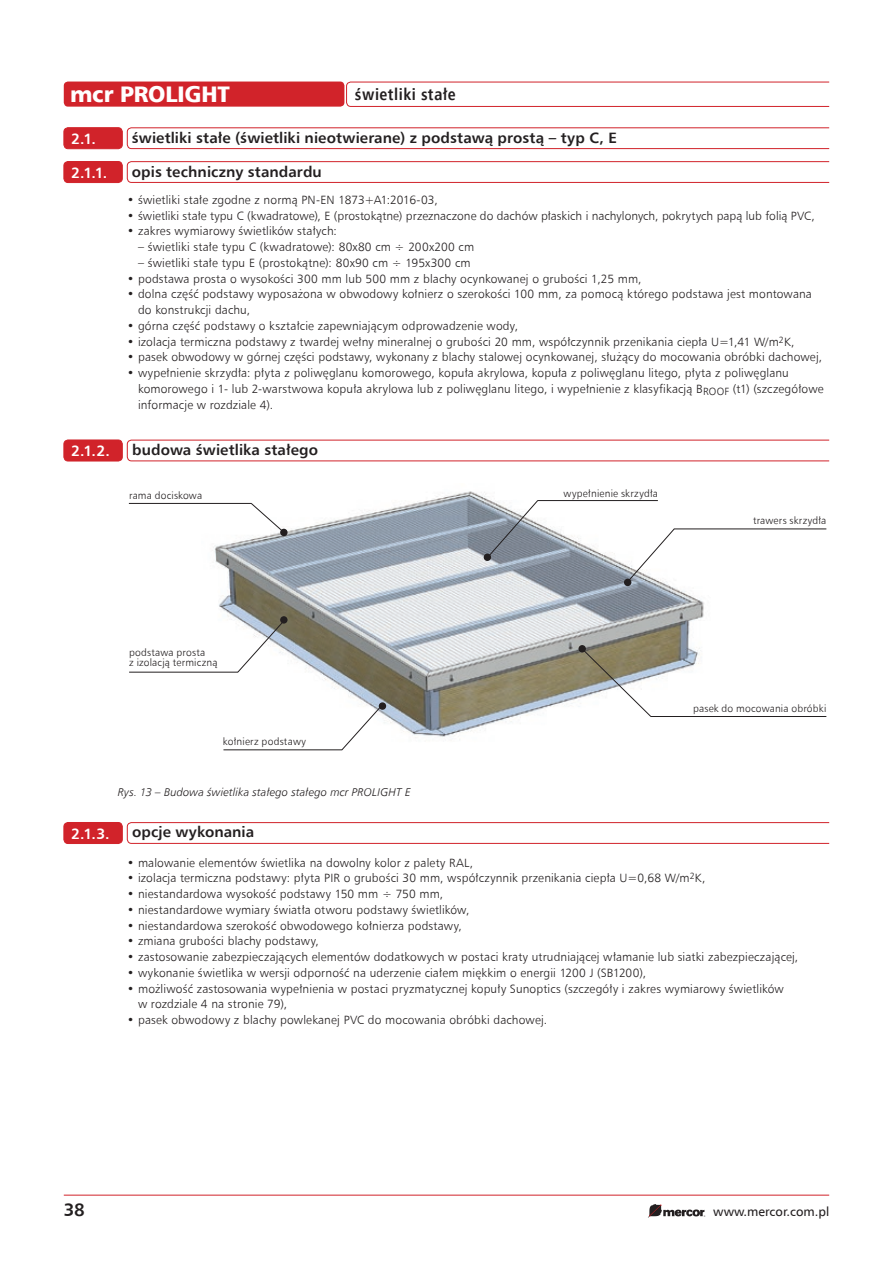
<style>
.page{position:relative;width:893px;height:1263px;background:#fff}
.page>*{position:absolute;margin:0;border:0;box-sizing:border-box;transform-origin:0 0}
.t1{font:22.5px "Humnst 777 Blk EU";letter-spacing:-.01em;color:#fff}
.t2{font:700 18px "Humnst 777 EU";color:#231f20}
.t3{font:700 16.5px "Humnst 777 Cn EU";letter-spacing:.035em;color:#231f20}
.t4{font:700 15px "Humnst 777 EU";letter-spacing:.005em;color:#231f20}
.t5{font:700 15px "Humnst 777 EU";color:#fff}
.t6{font:12.75px "Humnst 777 EU";color:#231f20}
.t7{font:12px/15.8px "Humnst 777 Lt EU";letter-spacing:.015em;color:#231f20}
.t8{font:italic 11.25px "Humnst 777 Lt EU";letter-spacing:.015em;color:#231f20}
.t9{font:10.35px/10.4px "Humnst 777 Lt EU";letter-spacing:.02em;color:#231f20}
</style>
<div class="page">
<svg style="left:648px;top:1204px;width:57px;height:14px"></svg>
<hr style="left:64px;top:1195px;width:765px;height:1px;background:#d1232a">
<div style="left:64px;top:82px;width:280px;height:25px;background:#d1232a;border-radius:4px"></div>
<svg style="left:346px;top:82px;width:484px;height:25px"></svg>
<svg style="left:127px;top:127px;width:703px;height:22px"></svg>
<div style="left:64px;top:128px;width:58px;height:21px;background:#d1232a;border-radius:4px"></div>
<div style="left:64px;top:128px;width:58px;height:21px;border:1px solid #d1232a;border-radius:4px"></div>
<svg style="left:127px;top:822px;width:703px;height:22px"></svg>
<div style="left:64px;top:822px;width:58px;height:21px;background:#d1232a;border-radius:4px"></div>
<div style="left:64px;top:822px;width:58px;height:22px;border:1px solid #d1232a;border-radius:4px"></div>
<svg style="left:127px;top:440px;width:703px;height:21px"></svg>
<div style="left:64px;top:440px;width:58px;height:21px;background:#d1232a;border-radius:4px"></div>
<div style="left:64px;top:440px;width:58px;height:21px;border:1px solid #d1232a;border-radius:4px"></div>
<svg style="left:127px;top:161px;width:703px;height:22px"></svg>
<div style="left:64px;top:161px;width:58px;height:22px;background:#d1232a;border-radius:4px"></div>
<div style="left:64px;top:161px;width:58px;height:22px;border:1px solid #d1232a;border-radius:4px"></div>
<img style="left:202px;top:491px;width:509px;height:247px">
<hr style="left:651px;top:716px;width:175px;height:1px;background:#231f20">
<div style="left:280px;top:529px;width:8px;height:7px;border:1px solid #231f20;border-radius:50%"></div>
<div style="left:280px;top:616px;width:8px;height:8px;border:1px solid #231f20;border-radius:50%"></div>
<div style="left:379px;top:702px;width:7px;height:8px;border:1px solid #231f20;border-radius:50%"></div>
<hr style="left:223px;top:749px;width:119px;height:1px;background:#231f20">
<hr style="left:129px;top:672px;width:109px;height:1px;background:#231f20">
<svg style="left:237px;top:617px;width:50px;height:56px"></svg>
<svg style="left:341px;top:703px;width:44px;height:47px"></svg>
<svg style="left:251px;top:503px;width:36px;height:32px"></svg>
<hr style="left:537px;top:500px;width:121px;height:1px;background:#231f20">
<div style="left:484px;top:554px;width:7px;height:7px;border:1px solid #231f20;border-radius:50%"></div>
<svg style="left:484px;top:500px;width:54px;height:60px"></svg>
<svg style="left:579px;top:646px;width:72px;height:71px"></svg>
<div style="left:578px;top:645px;width:8px;height:7px;border:1px solid #231f20;border-radius:50%"></div>
<hr style="left:674px;top:529px;width:152px;height:1px;background:#231f20">
<svg style="left:625px;top:528px;width:50px;height:57px"></svg>
<div style="left:624px;top:579px;width:7px;height:7px;border:1px solid #231f20;border-radius:50%"></div>
<hr style="left:129px;top:503px;width:122px;height:1px;background:#231f20">
<h1 class="t1" style="left:70px;top:80px;width:161px">mcr PROLIGHT</h1>
<h3 class="t3" style="left:355px;top:83px;width:103px">świetliki stałe</h3>
<p class="t5" style="left:71px;top:129px;width:26px">2.1.</p>
<p class="t4" style="left:132px;top:128px;width:487px">świetliki stałe (świetliki nieotwierane) z podstawą prostą – typ C, E</p>
<p class="t5" style="left:71px;top:163px;width:38px">2.1.1.</p>
<p class="t5" style="left:71px;top:441px;width:40px">2.1.2.</p>
<p class="t4" style="left:132px;top:162px;width:192px">opis techniczny standardu</p>
<p class="t7" style="left:127px;top:192px;width:312px">• świetliki stałe zgodne z normą PN-EN 1873+A1:2016-03,</p>
<p class="t7" style="left:127px;top:207px;width:689px">• świetliki stałe typu C (kwadratowe), E (prostokątne) przeznaczone do dachów płaskich i nachylonych, pokrytych papą lub folią PVC,</p>
<p class="t7" style="left:127px;top:223px;width:211px">• zakres wymiarowy świetlików stałych:</p>
<p class="t7" style="left:138px;top:239px;width:338px">– świetliki stałe typu C (kwadratowe): 80x80 cm ÷ 200x200 cm</p>
<p class="t7" style="left:138px;top:255px;width:334px">– świetliki stałe typu E (prostokątne): 80x90 cm ÷ 195x300 cm</p>
<p class="t7" style="left:127px;top:270px;width:516px">• podstawa prosta o wysokości 300 mm lub 500 mm z blachy ocynkowanej o grubości 1,25 mm,</p>
<p class="t7" style="left:138px;top:286px;width:675px;text-indent:-11px">• dolna część podstawy wyposażona w obwodowy kołnierz o szerokości 100 mm, za pomocą którego podstawa jest montowana do konstrukcji dachu,</p>
<p class="t7" style="left:127px;top:318px;width:392px">• górna część podstawy o kształcie zapewniającym odprowadzenie wody,</p>
<p class="t7" style="left:127px;top:333px;width:669px">• izolacja termiczna podstawy z twardej wełny mineralnej o grubości 20 mm, współczynnik przenikania ciepła U=1,41 W/m<sup>2</sup>K,</p>
<p class="t7" style="left:127px;top:349px;width:696px">• pasek obwodowy w górnej części podstawy, wykonany z blachy stalowej ocynkowanej, służący do mocowania obróbki dachowej,</p>
<p class="t7" style="left:138px;top:365px;width:687px;text-indent:-11px">• wypełnienie skrzydła: płyta z poliwęglanu komorowego, kopuła akrylowa, kopuła z poliwęglanu litego, płyta z poliwęglanu komorowego i 1- lub 2-warstwowa kopuła akrylowa lub z poliwęglanu litego, i wypełnienie z klasyfikacją B<sub>ROOF</sub> (t1) (szczegółowe informacje w rozdziale 4).</p>
<p class="t4" style="left:132px;top:440px;width:187px">budowa świetlika stałego</p>
<p class="t9" style="left:129px;top:490px;width:75px">rama dociskowa</p>
<p class="t9" style="left:564px;top:488px;width:96px">wypełnienie skrzydła</p>
<p class="t9" style="left:753px;top:515px;width:75px">trawers skrzydła</p>
<p class="t9" style="left:129px;top:647px;width:90px">podstawa prosta<br>z izolacją termiczną</p>
<p class="t9" style="left:223px;top:736px;width:85px">kołnierz podstawy</p>
<p class="t9" style="left:693px;top:703px;width:135px">pasek do mocowania obróbki</p>
<p class="t8" style="left:118px;top:785px;width:294px">Rys. 13 – Budowa świetlika stałego stałego mcr PROLIGHT E</p>
<p class="t5" style="left:71px;top:824px;width:40px">2.1.3.</p>
<p class="t4" style="left:132px;top:823px;width:124px">opcje wykonania</p>
<p class="t7" style="left:127px;top:854px;width:347px">• malowanie elementów świetlika na dowolny kolor z palety RAL,</p>
<p class="t7" style="left:127px;top:870px;width:580px">• izolacja termiczna podstawy: płyta PIR o grubości 30 mm, współczynnik przenikania ciepła U=0,68 W/m<sup>2</sup>K,</p>
<p class="t7" style="left:127px;top:886px;width:317px">• niestandardowa wysokość podstawy 150 mm ÷ 750 mm,</p>
<p class="t7" style="left:127px;top:901px;width:344px">• niestandardowe wymiary światła otworu podstawy świetlików,</p>
<p class="t7" style="left:127px;top:917px;width:336px">• niestandardowa szerokość obwodowego kołnierza podstawy,</p>
<p class="t7" style="left:127px;top:933px;width:193px">• zmiana grubości blachy podstawy,</p>
<p class="t7" style="left:127px;top:949px;width:673px">• zastosowanie zabezpieczających elementów dodatkowych w postaci kraty utrudniającej włamanie lub siatki zabezpieczającej,</p>
<p class="t7" style="left:127px;top:964px;width:520px">• wykonanie świetlika w wersji odporność na uderzenie ciałem miękkim o energii 1200 J (SB1200),</p>
<p class="t7" style="left:138px;top:980px;width:647px;text-indent:-11px">• możliwość zastosowania wypełnienia w postaci pryzmatycznej kopuły Sunoptics (szczegóły i zakres wymiarowy świetlików w rozdziale 4 na stronie 79),</p>
<p class="t7" style="left:127px;top:1012px;width:421px">• pasek obwodowy z blachy powlekanej PVC do mocowania obróbki dachowej.</p>
<h2 class="t2" style="left:64px;top:1198px;width:23px">38</h2>
<p class="t6" style="left:713px;top:1204px;width:117px">www.mercor.com.pl</p>
</div>
